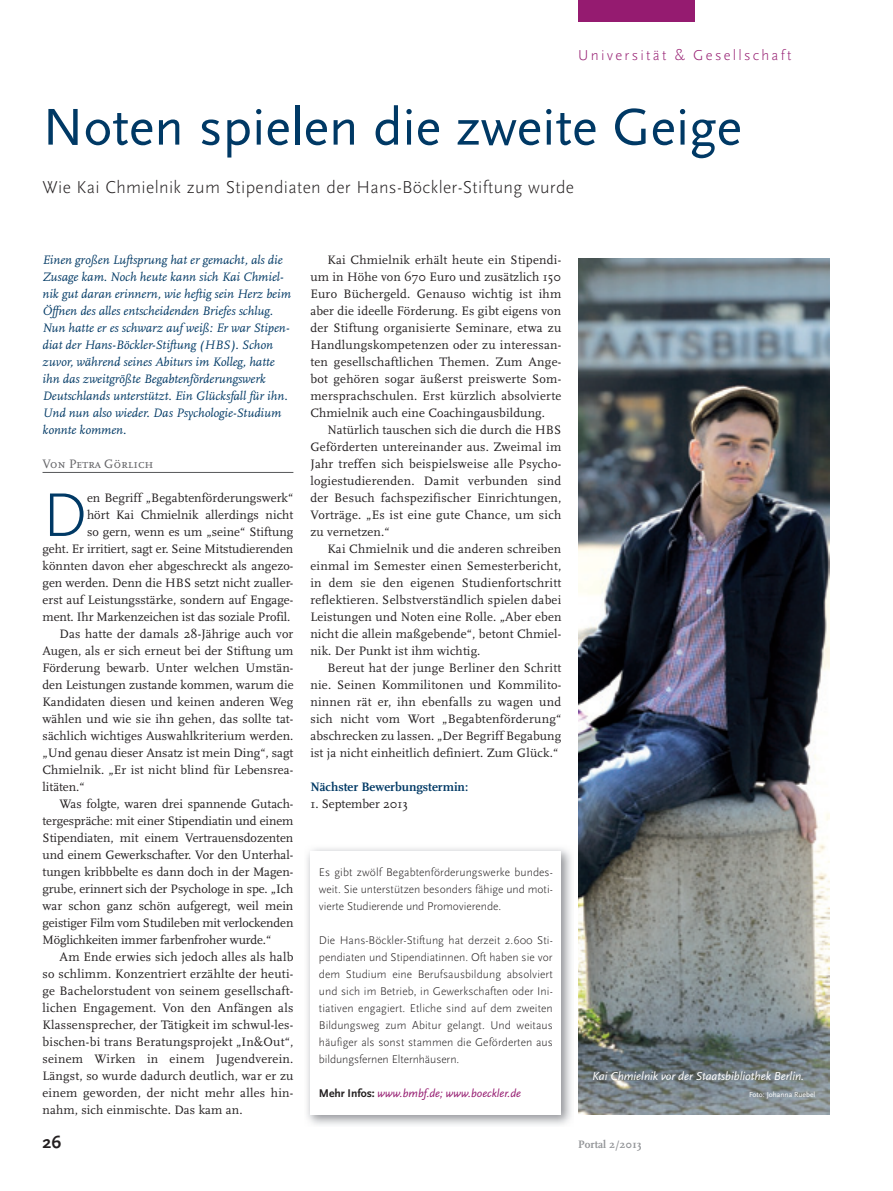
<style>
.page{position:relative;width:893px;height:1191px;background:#fff}
.page>*{position:absolute;margin:0;border:0;box-sizing:border-box;transform-origin:0 0}
.t1{font:300 64.35px "Scala Sans Pro";color:#003965}
.t2{font:54px "Scala Sans Pro";color:#003965}
.t3{font:300 18px "Scala Sans Pro";letter-spacing:.02em;color:#231f20}
.t4{font:700 18px "Scala Sans Pro";color:#231f20}
.t5{font:300 15px "Scala Sans Pro";letter-spacing:.15em;color:#951b70}
.t6{font:12.75px/17px "Scala";letter-spacing:.01em;color:#231f20;text-align:justify}
.t7{font:italic 12.75px/17px "Scala";color:#003965}
.t8{font:12.75px "Scala";letter-spacing:-.01em;color:#231f20}
.t9{font:700 12.75px "Scala";color:#003965}
.t10{font:12.75px "Scala Caps";color:#636366}
.t11{font:italic 12px "Scala Sans Pro";letter-spacing:-.005em;color:#fff}
.t12{font:300 11.7px/17px "Scala Sans Pro";letter-spacing:-.005em;color:#231f20;text-align:justify}
.t13{font:italic 11.7px "Scala Sans Pro";letter-spacing:-.005em;color:#951b70}
.t14{font:700 11.25px "Scala";color:#939598}
.t15{font:7.5px "Scala Sans Pro";color:#fff}
.s1{font-weight:700;font-style:normal;color:#231f20}
</style>
<div class="page">
<div style="left:578px;top:0;width:117px;height:21px;background:#951b70"></div>
<img style="left:307px;top:848px;width:265px;height:277px">
<div style="left:310px;top:850px;width:251px;height:264px;background:#fff"></div>
<hr style="left:43px;top:472px;width:250px;height:1px;background:#57585a">
<img style="left:578px;top:258px;width:251px;height:856px">
<p class="t5" style="left:578px;top:46px;width:215px">Universität &amp; Gesellschaft</p>
<h2 class="t2" style="left:43px;top:95px;width:701px">Noten spielen die zweite Geige</h2>
<h3 class="t3" style="left:43px;top:176px;width:533px">Wie Kai Chmielnik zum Stipendiaten der Hans-Böckler-Stiftung wurde</h3>
<p class="t7" style="left:43px;top:251px;width:250px">Einen großen Luftsprung hat er gemacht, als die Zusage kam. Noch heute kann sich Kai Chmiel&shy;nik gut daran erinnern, wie heftig sein Herz beim Öffnen des alles entscheidenden Briefes schlug.<br>Nun hatte er es schwarz auf weiß: Er war Stipen&shy;diat der Hans-Böckler-Stiftung (HBS). Schon zuvor, während seines Abiturs im Kolleg, hatte ihn das zweitgrößte Begabtenförderungswerk Deutschlands unterstützt. Ein Glücksfall für ihn.<br>Und nun also wieder. Das Psychologie-Studium konnte kommen.</p>
<p class="t10" style="left:43px;top:457px;width:113px">Von Petra Görlich</p>
<h1 class="t1" style="left:43px;top:478px;width:46px">D</h1>
<p class="t6" style="left:87px;top:489px;width:208px">en Begriff „Begabtenförderungswerk“</p>
<p class="t6" style="left:87px;top:506px;width:208px">hört Kai Chmielnik allerdings nicht</p>
<p class="t6" style="left:87px;top:523px;width:208px">so gern, wenn es um „seine“ Stiftung</p>
<p class="t6" style="left:43px;top:540px;width:252px">geht. Er irritiert, sagt er. Seine Mitstudierenden</p>
<p class="t6" style="left:43px;top:557px;width:252px">könnten davon eher abgeschreckt als angezo-</p>
<p class="t6" style="left:43px;top:574px;width:252px">gen werden. Denn die HBS setzt nicht zualler-</p>
<p class="t6" style="left:43px;top:591px;width:252px">erst auf Leistungsstärke, sondern auf Engage-</p>
<p class="t6" style="left:43px;top:608px;width:249px">ment. Ihr Markenzeichen ist das soziale Profil.</p>
<p class="t6" style="left:60px;top:625px;width:235px">Das hatte der damals 28-Jährige auch vor</p>
<p class="t6" style="left:43px;top:642px;width:252px">Augen, als er sich erneut bei der Stiftung um</p>
<p class="t6" style="left:43px;top:659px;width:252px">Förderung bewarb. Unter welchen Umstän-</p>
<p class="t6" style="left:43px;top:676px;width:253px">den Leistungen zustande kommen, warum die</p>
<p class="t6" style="left:43px;top:693px;width:252px">Kandidaten diesen und keinen anderen Weg</p>
<p class="t6" style="left:43px;top:710px;width:252px">wählen und wie sie ihn gehen, das sollte tat-</p>
<p class="t6" style="left:43px;top:727px;width:252px">sächlich wichtiges Auswahlkriterium werden.</p>
<p class="t6" style="left:43px;top:744px;width:252px">„Und genau dieser Ansatz ist mein Ding“, sagt</p>
<p class="t6" style="left:43px;top:761px;width:252px">Chmielnik. „Er ist nicht blind für Lebensrea-</p>
<p class="t6" style="left:43px;top:778px;width:44px">litäten.“</p>
<p class="t6" style="left:60px;top:795px;width:235px">Was folgte, waren drei spannende Gutach-</p>
<p class="t6" style="left:43px;top:813px;width:252px">tergespräche: mit einer Stipendiatin und einem</p>
<p class="t6" style="left:43px;top:830px;width:252px">Stipendiaten, mit einem Vertrauensdozenten</p>
<p class="t6" style="left:43px;top:847px;width:252px">und einem Gewerkschafter. Vor den Unterhal-</p>
<p class="t6" style="left:43px;top:864px;width:252px">tungen kribbbelte es dann doch in der Magen-</p>
<p class="t6" style="left:43px;top:881px;width:252px">grube, erinnert sich der Psychologe in spe. „Ich</p>
<p class="t6" style="left:43px;top:898px;width:252px">war schon ganz schön aufgeregt, weil mein</p>
<p class="t8" style="left:43px;top:916px;width:252px">geistiger Film vom Studileben mit verlockenden</p>
<p class="t8" style="left:43px;top:933px;width:230px">Möglichkeiten immer farbenfroher wurde.“</p>
<p class="t6" style="left:60px;top:949px;width:235px">Am Ende erwies sich jedoch alles als halb</p>
<p class="t6" style="left:43px;top:966px;width:252px">so schlimm. Konzentriert erzählte der heuti-</p>
<p class="t6" style="left:43px;top:983px;width:252px">ge Bachelorstudent von seinem gesellschaft-</p>
<p class="t6" style="left:43px;top:1000px;width:252px">lichen Engagement. Von den Anfängen als</p>
<p class="t6" style="left:43px;top:1017px;width:252px">Klassensprecher, der Tätigkeit im schwul-les-</p>
<p class="t6" style="left:43px;top:1034px;width:252px">bischen-bi trans Beratungsprojekt „In&amp;Out“,</p>
<p class="t6" style="left:43px;top:1051px;width:252px">seinem Wirken in einem Jugendverein.</p>
<p class="t6" style="left:43px;top:1068px;width:252px">Längst, so wurde dadurch deutlich, war er zu</p>
<p class="t6" style="left:43px;top:1085px;width:252px">einem geworden, der nicht mehr alles hin-</p>
<p class="t6" style="left:43px;top:1102px;width:202px">nahm, sich einmischte. Das kam an.</p>
<p class="t6" style="left:310px;top:251px;width:252px;text-indent:17px">Kai Chmielnik erhält heute ein Stipendi&shy;um in Höhe von 670 Euro und zusätzlich 150<br>Euro Büchergeld. Genauso wichtig ist ihm aber die ideelle Förderung. Es gibt eigens von der Stiftung organisierte Seminare, etwa zu Handlungskompetenzen oder zu interessan&shy;ten gesellschaftlichen Themen. Zum Ange&shy;bot gehören sogar äußerst preiswerte Som&shy;mersprachschulen. Erst kürzlich absolvierte Chmielnik auch eine Coachingausbildung.</p>
<p class="t6" style="left:310px;top:421px;width:252px;text-indent:17px">Natürlich tauschen sich die durch die HBS Geförderten untereinander aus. Zweimal im Jahr treffen sich beispielsweise alle Psycho&shy;logiestudierenden. Damit verbunden sind der Besuch fachspezifischer Einrichtungen, Vorträge. „Es ist eine gute Chance, um sich zu vernetzen.“</p>
<p class="t6" style="left:310px;top:540px;width:253px;text-indent:17px">Kai Chmielnik und die anderen schreiben einmal im Semester einen Semesterbericht, in dem sie den eigenen Studienfortschritt reflektieren. Selbstverständlich spielen dabei Leistungen und Noten eine Rolle. „Aber eben nicht die allein maßgebende“, betont Chmiel&shy;nik. Der Punkt ist ihm wichtig.</p>
<p class="t6" style="left:310px;top:659px;width:252px;text-indent:17px">Bereut hat der junge Berliner den Schritt nie. Seinen Kommilitonen und Kommilito&shy;ninnen rät er, ihn ebenfalls zu wagen und sich nicht vom Wort „Begabtenförderung“ abschrecken zu lassen. „Der Begriff Begabung ist ja nicht einheitlich definiert. Zum Glück.“</p>
<p class="t9" style="left:310px;top:780px;width:159px">Nächster Bewerbungstermin:</p>
<p class="t6" style="left:310px;top:796px;width:99px">1. September 2013</p>
<p class="t12" style="left:319px;top:864px;width:235px">Es gibt zwölf Begabtenförderungswerke bundes&shy;weit. Sie unterstützen besonders fähige und moti&shy;vierte Studierende und Promovierende.</p>
<p class="t12" style="left:319px;top:932px;width:235px">Die Hans-Böckler-Stiftung hat derzeit 2.600 Sti&shy;pendiaten und Stipendiatinnen. Oft haben sie vor dem Studium eine Berufsausbildung absolviert und sich im Betrieb, in Gewerkschaften oder Ini&shy;tiativen engagiert. Etliche sind auf dem zweiten Bildungsweg zum Abitur gelangt. Und weitaus häufiger als sonst stammen die Geförderten aus bildungsfernen Elternhäusern.</p>
<p class="t13" style="left:319px;top:1086px;width:204px"><span class="s1">Mehr Infos:</span> www.bmbf.de; www.boeckler.de</p>
<p class="t11" style="left:592px;top:1069px;width:214px">Kai Chmielnik vor der Staatsbibliothek Berlin.</p>
<p class="t15" style="left:749px;top:1090px;width:68px">Foto: Johanna Ruebel</p>
<h3 class="t4" style="left:43px;top:1132px;width:20px">26</h3>
<p class="t14" style="left:578px;top:1138px;width:65px">Portal 2/2013</p>
</div>
